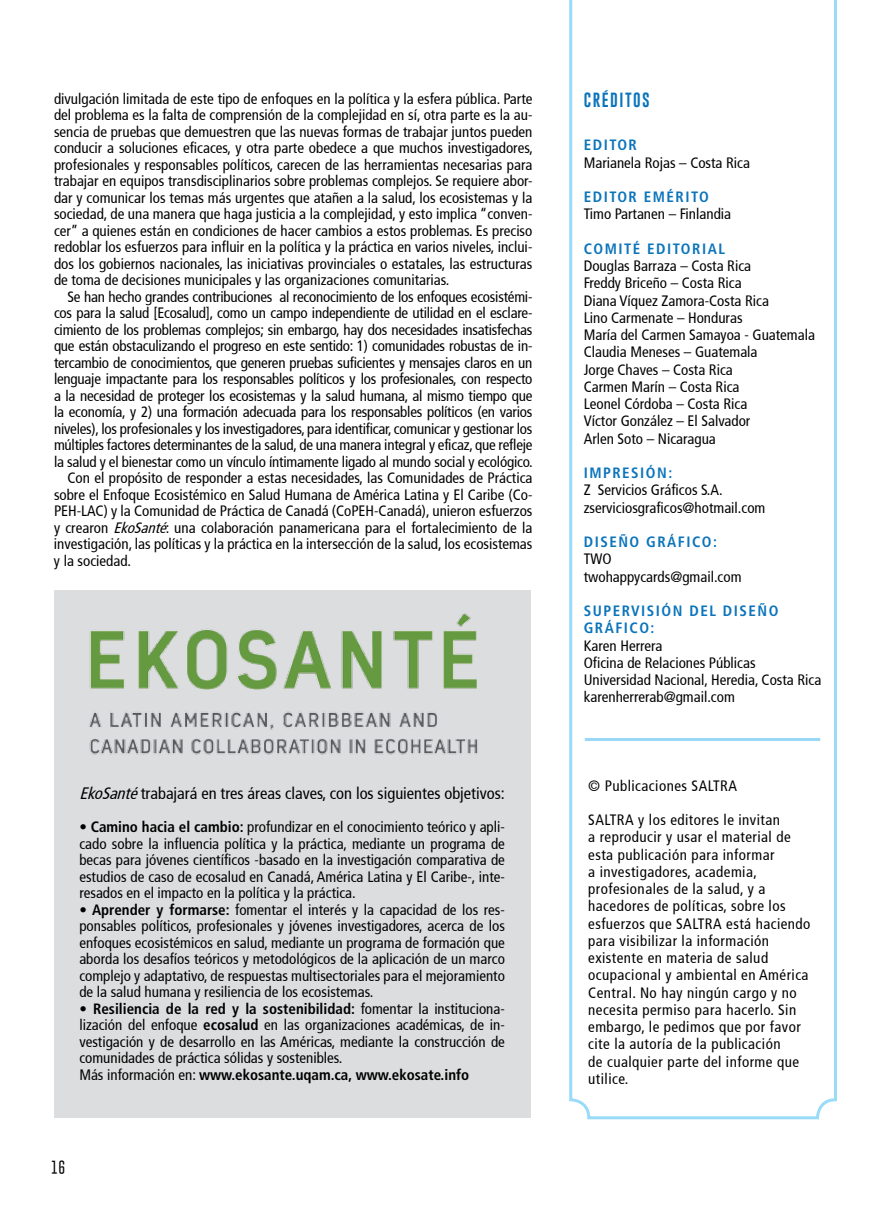
<style>
.page{position:relative;width:891px;height:1215px;background:#fff}
.page>*{position:absolute;margin:0;border:0;box-sizing:border-box;transform-origin:0 0}
.t1{font:condensed 16.5px "Frutiger";color:#000}
.t2{font:condensed 15px/16.5px "Frutiger";color:#000}
.t3{font:condensed 15px/17.2px "Frutiger";letter-spacing:.03em;color:#000}
.t4{font:700 condensed 15px "Frutiger LT Std";color:#000}
.t5{font:700 condensed 15px "Frutiger LT Std";letter-spacing:.1em;color:#0b74bb}
.t6{font:15px "Gobold";letter-spacing:.1em;color:#0b74bb}
.t7{font:300 14.25px "Gobold";color:#000}
.s1{font-style:italic}
.s2{font-family:"Frutiger LT Std";font-weight:700}
.s3{font-family:"Frutiger";font-weight:400}
</style>
<div class="page">
<div style="left:54px;top:590px;width:476px;height:528px;background:#dcddde"></div>
<svg style="left:569px;top:0;width:268px;height:1120px"></svg>
<hr style="left:585px;top:738px;width:235px;height:3px;background:#9ad8f7">
<img style="left:89px;top:613px;width:389px;height:142px">
<p class="t2" style="left:54px;top:90px;width:481px;text-align:justify">divulgación limitada de este tipo de enfoques en la política y la esfera pública. Parte del problema es la falta de comprensión de la complejidad en sí, otra parte es la au&shy;sencia de pruebas que demuestren que las nuevas formas de trabajar juntos pueden conducir a soluciones eficaces, y otra parte obedece a que muchos investigadores, profesionales y responsables políticos, carecen de las herramientas necesarias para trabajar en equipos transdisciplinarios sobre problemas complejos. Se requiere abor&shy;dar y comunicar los temas más urgentes que atañen a la salud, los ecosistemas y la sociedad, de una manera que haga justicia a la complejidad, y esto implica “conven&shy;cer” a quienes están en condiciones de hacer cambios a estos problemas. Es preciso redoblar los esfuerzos para influir en la política y la práctica en varios niveles, inclui&shy;dos los gobiernos nacionales, las iniciativas provinciales o estatales, las estructuras de toma de decisiones municipales y las organizaciones comunitarias.</p>
<p class="t2" style="left:68px;top:288px;width:467px">Se han hecho grandes contribuciones al reconocimiento de los enfoques ecosistémi-</p>
<p class="t2" style="left:54px;top:305px;width:480px">cos para la salud [Ecosalud], como un campo independiente de utilidad en el esclare-</p>
<p class="t2" style="left:54px;top:321px;width:480px">cimiento de los problemas complejos; sin embargo, hay dos necesidades insatisfechas</p>
<p class="t2" style="left:54px;top:338px;width:480px">que están obstaculizando el progreso en este sentido: 1) comunidades robustas de in-</p>
<p class="t2" style="left:54px;top:354px;width:480px">tercambio de conocimientos, que generen pruebas suficientes y mensajes claros en un</p>
<p class="t2" style="left:54px;top:371px;width:480px">lenguaje impactante para los responsables políticos y los profesionales, con respecto</p>
<p class="t2" style="left:54px;top:387px;width:480px">a la necesidad de proteger los ecosistemas y la salud humana, al mismo tiempo que</p>
<p class="t2" style="left:54px;top:404px;width:480px">la economía, y 2) una formación adecuada para los responsables políticos (en varios</p>
<p class="t2" style="left:54px;top:420px;width:480px">niveles), los profesionales y los investigadores, para identificar, comunicar y gestionar los</p>
<p class="t2" style="left:54px;top:437px;width:480px">múltiples factores determinantes de la salud, de una manera integral y eficaz, que refleje</p>
<p class="t2" style="left:54px;top:453px;width:480px">la salud y el bienestar como un vínculo íntimamente ligado al mundo social y ecológico.</p>
<p class="t2" style="left:68px;top:470px;width:466px">Con el propósito de responder a estas necesidades, las Comunidades de Práctica</p>
<p class="t2" style="left:54px;top:486px;width:480px">sobre el Enfoque Ecosistémico en Salud Humana de América Latina y El Caribe (Co-</p>
<p class="t2" style="left:54px;top:503px;width:480px">PEH-LAC) y la Comunidad de Práctica de Canadá (CoPEH-Canadá), unieron esfuerzos</p>
<p class="t2" style="left:54px;top:519px;width:480px">y crearon <span class="s1">EkoSanté</span>: una colaboración panamericana para el fortalecimiento de la</p>
<p class="t2" style="left:54px;top:536px;width:480px">investigación, las políticas y la práctica en la intersección de la salud, los ecosistemas</p>
<p class="t2" style="left:54px;top:552px;width:79px">y la sociedad.</p>
<p class="t1" style="left:79px;top:784px;width:427px"><span class="s1">EkoSanté</span>trabajará en tres áreas claves, con los siguientes objetivos:</p>
<p class="t2" style="left:79px;top:819px;width:427px;text-align:justify"><span class="s2">• Camino hacia el cambio:</span> profundizar en el conocimiento teórico y apli&shy;cado sobre la influencia política y la práctica, mediante un programa de becas para jóvenes científicos -basado en la investigación comparativa de estudios de caso de ecosalud en Canadá, América Latina y El Caribe-, inte&shy;resados en el impacto en la política y la práctica.</p>
<p class="t2" style="left:79px;top:901px;width:427px;text-align:justify"><span class="s2">• Aprender y formarse:</span> fomentar el interés y la capacidad de los res&shy;ponsables políticos, profesionales y jóvenes investigadores, acerca de los enfoques ecosistémicos en salud, mediante un programa de formación que aborda los desafíos teóricos y metodológicos de la aplicación de un marco complejo y adaptativo, de respuestas multisectoriales para el mejoramiento de la salud humana y resiliencia de los ecosistemas.</p>
<p class="t4" style="left:79px;top:1000px;width:427px">• Resiliencia de la red y la sostenibilidad: <span class="s3">fomentar la instituciona-</span></p>
<p class="t2" style="left:79px;top:1017px;width:427px;text-align:justify">lización del enfoque <span class="s2">ecosalud</span> en las organizaciones académicas, de in&shy;vestigación y de desarrollo en las Américas, mediante la construcción de comunidades de práctica sólidas y sostenibles.</p>
<p class="t4" style="left:79px;top:1066px;width:391px"><span class="s3">Más información en:</span> www.ekosante.uqam.ca, www.ekosate.info</p>
<p class="t7" style="left:51px;top:1158px;width:15px">16</p>
<p class="t6" style="left:584px;top:90px;width:68px">CRÉDITOS</p>
<p class="t5" style="left:584px;top:136px;width:19px">Editor</p>
<p class="t2" style="left:584px;top:154px;width:168px">Marianela Rojas – Costa Rica</p>
<p class="t5" style="left:584px;top:188px;width:19px">Editor</p>
<p class="t5" style="left:644px;top:188px;width:41px">emérito</p>
<p class="t2" style="left:584px;top:206px;width:149px">Timo Partanen – Finlandia</p>
<p class="t5" style="left:584px;top:240px;width:74px">Comité editorial</p>
<p class="t2" style="left:584px;top:258px;width:233px;line-height:17.2px">Douglas Barraza – Costa Rica<br>Freddy Briceño – Costa Rica<br>Diana Víquez Zamora-Costa Rica<br>Lino Carmenate – Honduras<br>María del Carmen Samayoa - Guatemala<br>Claudia Meneses – Guatemala<br>Jorge Chaves – Costa Rica<br>Carmen Marín – Costa Rica<br>Leonel Córdoba – Costa Rica<br>Víctor González – El Salvador<br>Arlen Soto – Nicaragua</p>
<p class="t5" style="left:584px;top:464px;width:90px">IMPRESIÓN:</p>
<p class="t2" style="left:584px;top:482px;width:183px;line-height:17.2px">Z Servicios Gráficos S.A. zserviciosgraficos@hotmail.com</p>
<p class="t5" style="left:584px;top:533px;width:104px">Diseño gráfico</p>
<p class="t5" style="left:713px;top:533px;width:5px">:</p>
<p class="t2" style="left:584px;top:551px;width:159px;line-height:17.2px">TWO twohappycards@gmail.com</p>
<p class="t5" style="left:584px;top:602px;width:30px">super</p>
<p class="t5" style="left:631px;top:602px;width:68px">visión del</p>
<p class="t5" style="left:723px;top:602px;width:9px">dise</p>
<p class="t5" style="left:758px;top:602px;width:21px">ño</p>
<p class="t5" style="left:584px;top:619px;width:41px">gráfico</p>
<p class="t5" style="left:651px;top:619px;width:5px">:</p>
<p class="t2" style="left:584px;top:637px;width:239px;line-height:17.2px">Karen Herrera<br>Oficina de Relaciones Públicas<br>Universidad Nacional, Heredia, Costa Rica karenherrerab@gmail.com</p>
<p class="t3" style="left:588px;top:777px;width:150px">© Publicaciones SALTRA</p>
<p class="t3" style="left:588px;top:811px;width:224px">SALTRA y los editores le invitan<br>a reproducir y usar el material de esta publicación para informar<br>a investigadores, academia, profesionales de la salud, y a hacedores de políticas, sobre los esfuerzos que SALTRA está haciendo para visibilizar la información existente en materia de salud ocupacional y ambiental en América<br>Central. No hay ningún cargo y no necesita permiso para hacerlo. Sin embargo, le pedimos que por favor cite la autoría de la publicación<br>de cualquier parte del informe que utilice.</p>
</div>
